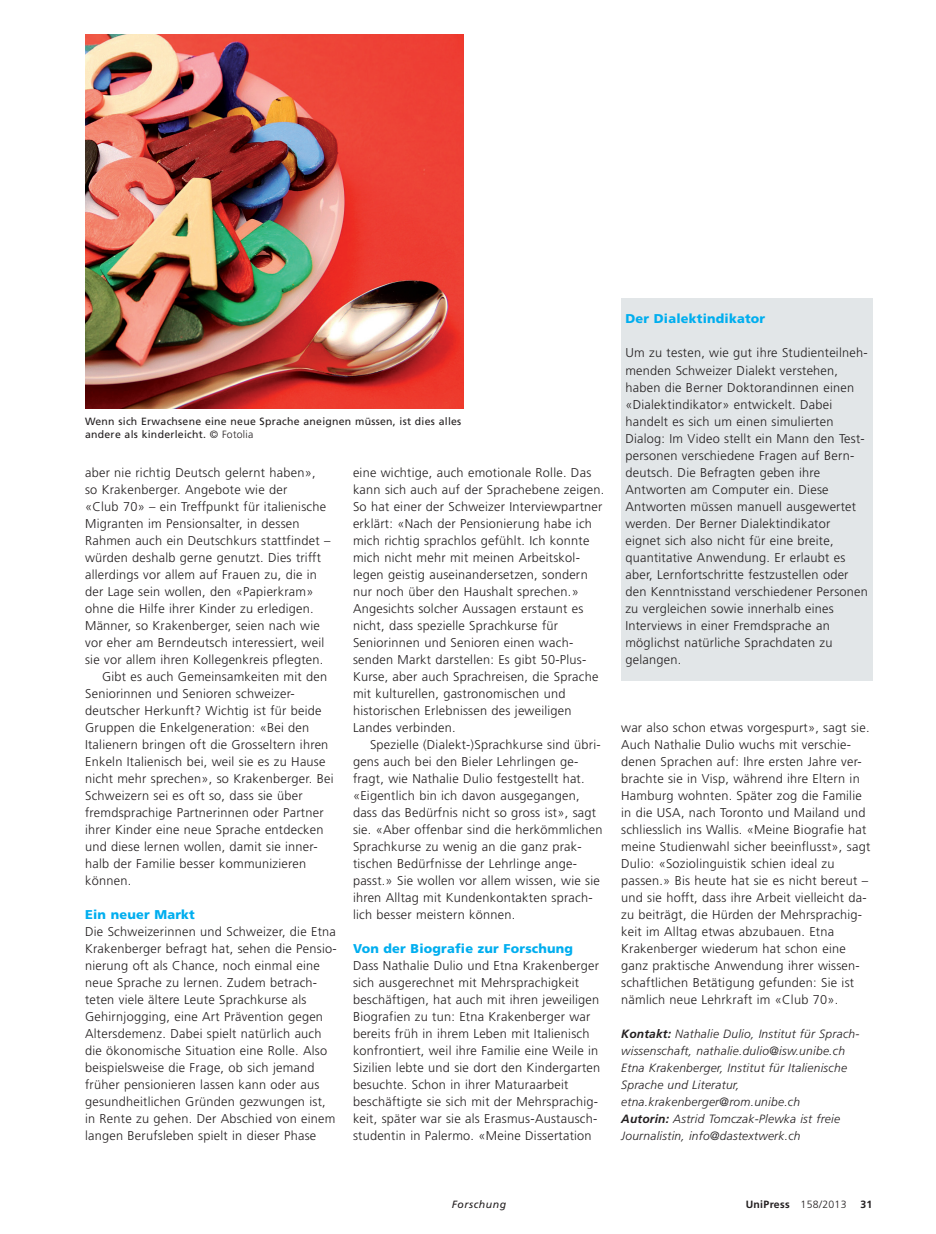
<style>
.page{position:relative;width:936px;height:1234px;background:#fff}
.page>*{position:absolute;margin:0;border:0;box-sizing:border-box;transform-origin:0 0}
.t1{font:300 12.75px/17px "Frutiger";letter-spacing:.02em;color:#231f20}
.t2{font:900 12.75px "Frutiger";letter-spacing:.015em;color:#00aeef}
.t3{font:italic 300 12px/17px "Frutiger";letter-spacing:.02em;color:#231f20}
.t4{font:10.5px/12.8px "Frutiger";letter-spacing:.025em;color:#231f20}
.t5{font:700 10.5px "Frutiger";letter-spacing:.03em;color:#231f20}
.t6{font:italic 10.5px "Frutiger";letter-spacing:.05em;color:#231f20}
.s1{font-weight:300}
.s2{font-weight:700}
</style>
<div class="page">
<div style="left:621px;top:298px;width:251px;height:382px;background:#e2e6e8"></div>
<img style="left:85px;top:34px;width:378px;height:374px">
<p class="t4" style="left:85px;top:415px;width:378px">Wenn sich Erwachsene eine neue Sprache aneignen müssen, ist dies alles andere als kinderleicht. <span class="s1">© Fotolia</span></p>
<p class="t1" style="left:85px;top:463px;width:232px">aber nie richtig Deutsch gelernt haben»,</p>
<p class="t1" style="left:85px;top:480px;width:204px">so Krakenberger. Angebote wie der</p>
<p class="t1" style="left:85px;top:497px;width:242px">«Club 70» – ein Treffpunkt für italienische</p>
<p class="t1" style="left:85px;top:514px;width:216px">Migranten im Pensionsalter, in dessen</p>
<p class="t1" style="left:85px;top:531px;width:247px">Rahmen auch ein Deutschkurs stattfindet –</p>
<p class="t1" style="left:85px;top:548px;width:237px">würden deshalb gerne genutzt. Dies trifft</p>
<p class="t1" style="left:85px;top:565px;width:233px">allerdings vor allem auf Frauen zu, die in</p>
<p class="t1" style="left:85px;top:582px;width:230px">der Lage sein wollen, den «Papierkram»</p>
<p class="t1" style="left:85px;top:599px;width:230px">ohne die Hilfe ihrer Kinder zu erledigen.</p>
<p class="t1" style="left:85px;top:616px;width:236px">Männer, so Krakenberger, seien nach wie</p>
<p class="t1" style="left:85px;top:633px;width:241px">vor eher am Berndeutsch interessiert, weil</p>
<p class="t1" style="left:85px;top:650px;width:240px">sie vor allem ihren Kollegenkreis pflegten.</p>
<p class="t1" style="left:102px;top:667px;width:226px">Gibt es auch Gemeinsamkeiten mit den</p>
<p class="t1" style="left:85px;top:684px;width:211px">Seniorinnen und Senioren schweizer-</p>
<p class="t1" style="left:85px;top:701px;width:238px">deutscher Herkunft? Wichtig ist für beide</p>
<p class="t1" style="left:85px;top:718px;width:226px">Gruppen die Enkelgeneration: «Bei den</p>
<p class="t1" style="left:85px;top:735px;width:245px">Italienern bringen oft die Grosseltern ihren</p>
<p class="t1" style="left:85px;top:752px;width:242px">Enkeln Italienisch bei, weil sie es zu Hause</p>
<p class="t1" style="left:85px;top:769px;width:250px">nicht mehr sprechen», so Krakenberger. Bei</p>
<p class="t1" style="left:85px;top:787px;width:219px">Schweizern sei es oft so, dass sie über</p>
<p class="t1" style="left:85px;top:804px;width:240px">fremdsprachige Partnerinnen oder Partner</p>
<p class="t1" style="left:85px;top:821px;width:240px">ihrer Kinder eine neue Sprache entdecken</p>
<p class="t1" style="left:85px;top:838px;width:234px">und diese lernen wollen, damit sie inner-</p>
<p class="t1" style="left:85px;top:855px;width:223px">halb der Familie besser kommunizieren</p>
<p class="t1" style="left:85px;top:872px;width:48px">können.</p>
<p class="t2" style="left:85px;top:906px;width:111px">Ein neuer Markt</p>
<p class="t1" style="left:85px;top:923px;width:253px">Die Schweizerinnen und Schweizer, die Etna Krakenberger befragt hat, sehen die Pensio&shy;nierung oft als Chance, noch einmal eine neue Sprache zu lernen. Zudem betrach&shy;teten viele ältere Leute Sprachkurse als Gehirnjogging, eine Art Prävention gegen Altersdemenz. Dabei spielt natürlich auch die ökonomische Situation eine Rolle. Also beispielsweise die Frage, ob sich jemand früher pensionieren lassen kann oder aus gesundheitlichen Gründen gezwungen ist, in Rente zu gehen. Der Abschied von einem langen Berufsleben spielt in dieser Phase</p>
<p class="t1" style="left:353px;top:463px;width:253px">eine wichtige, auch emotionale Rolle. Das kann sich auch auf der Sprachebene zeigen.<br>So hat einer der Schweizer Interviewpartner erklärt: «Nach der Pensionierung habe ich mich richtig sprachlos gefühlt. Ich konnte mich nicht mehr mit meinen Arbeitskol&shy;legen geistig auseinandersetzen, sondern nur noch über den Haushalt sprechen.» Angesichts solcher Aussagen erstaunt es nicht, dass spezielle Sprachkurse für Seniorinnen und Senioren einen wach&shy;senden Markt darstellen: Es gibt 50-Plus-Kurse, aber auch Sprachreisen, die Sprache mit kulturellen, gastronomischen und historischen Erlebnissen des jeweiligen Landes verbinden.</p>
<p class="t1" style="left:353px;top:735px;width:251px;text-indent:17px">Spezielle (Dialekt-)Sprachkurse sind übri&shy;gens auch bei den Bieler Lehrlingen ge&shy;fragt, wie Nathalie Dulio festgestellt hat. «Eigentlich bin ich davon ausgegangen, dass das Bedürfnis nicht so gross ist», sagt sie. «Aber offenbar sind die herkömmlichen Sprachkurse zu wenig an die ganz prak&shy;tischen Bedürfnisse der Lehrlinge ange&shy;passt.» Sie wollen vor allem wissen, wie sie ihren Alltag mit Kundenkontakten sprach&shy;lich besser meistern können.</p>
<p class="t2" style="left:353px;top:940px;width:221px">Von der Biografie zur Forschung</p>
<p class="t1" style="left:353px;top:957px;width:249px">Dass Nathalie Dulio und Etna Krakenberger sich ausgerechnet mit Mehrsprachigkeit beschäftigen, hat auch mit ihren jeweiligen Biografien zu tun: Etna Krakenberger war bereits früh in ihrem Leben mit Italienisch konfrontiert, weil ihre Familie eine Weile in Sizilien lebte und sie dort den Kindergarten besuchte. Schon in ihrer Maturaarbeit beschäftigte sie sich mit der Mehrsprachig&shy;keit, später war sie als Erasmus-Austausch&shy;studentin in Palermo. «Meine Dissertation</p>
<p class="t2" style="left:625px;top:311px;width:141px">Der Dialektindikator</p>
<p class="t1" style="left:625px;top:344px;width:244px">Um zu testen, wie gut ihre Studienteilneh&shy;menden Schweizer Dialekt verstehen, haben die Berner Doktorandinnen einen «Dialektindikator» entwickelt. Dabei handelt es sich um einen simulierten Dialog: Im Video stellt ein Mann den Test&shy;personen verschiedene Fragen auf Bern&shy;deutsch. Die Befragten geben ihre Antworten am Computer ein. Diese Antworten müssen manuell ausgewertet werden. Der Berner Dialektindikator eignet sich also nicht für eine breite, quantitative Anwendung. Er erlaubt es aber, Lernfortschritte festzustellen oder den Kenntnisstand verschiedener Personen zu vergleichen sowie innerhalb eines Interviews in einer Fremdsprache an möglichst natürliche Sprachdaten zu gelangen.</p>
<p class="t1" style="left:621px;top:718px;width:250px">war also schon etwas vorgespurt», sagt sie.<br>Auch Nathalie Dulio wuchs mit verschie&shy;denen Sprachen auf: Ihre ersten Jahre ver&shy;brachte sie in Visp, während ihre Eltern in Hamburg wohnten. Später zog die Familie in die USA, nach Toronto und Mailand und schliesslich ins Wallis. «Meine Biografie hat meine Studienwahl sicher beeinflusst», sagt Dulio: «Soziolinguistik schien ideal zu passen.» Bis heute hat sie es nicht bereut – und sie hofft, dass ihre Arbeit vielleicht da&shy;zu beiträgt, die Hürden der Mehrsprachig&shy;keit im Alltag etwas abzubauen. Etna Krakenberger wiederum hat schon eine ganz praktische Anwendung ihrer wissen&shy;schaftlichen Betätigung gefunden: Sie ist nämlich neue Lehrkraft im «Club 70».</p>
<p class="t3" style="left:621px;top:1025px;width:240px"><span class="s2">Kontakt:</span> Nathalie Dulio, Institut für Sprach&shy;wissenschaft, nathalie.dulio@isw.unibe.ch Etna Krakenberger, Institut für Italienische Sprache und Literatur, etna.krakenberger@rom.unibe.ch<br><span class="s2">Autorin:</span> Astrid Tomczak-Plewka ist freie Journalistin, info@dastextwerk.ch</p>
<p class="t6" style="left:452px;top:1198px;width:56px">Forschung</p>
<p class="t5" style="left:745px;top:1198px;width:102px">UniPress <span class="s1">158/2013</span></p>
<p class="t5" style="left:860px;top:1198px;width:13px">31</p>
</div>
